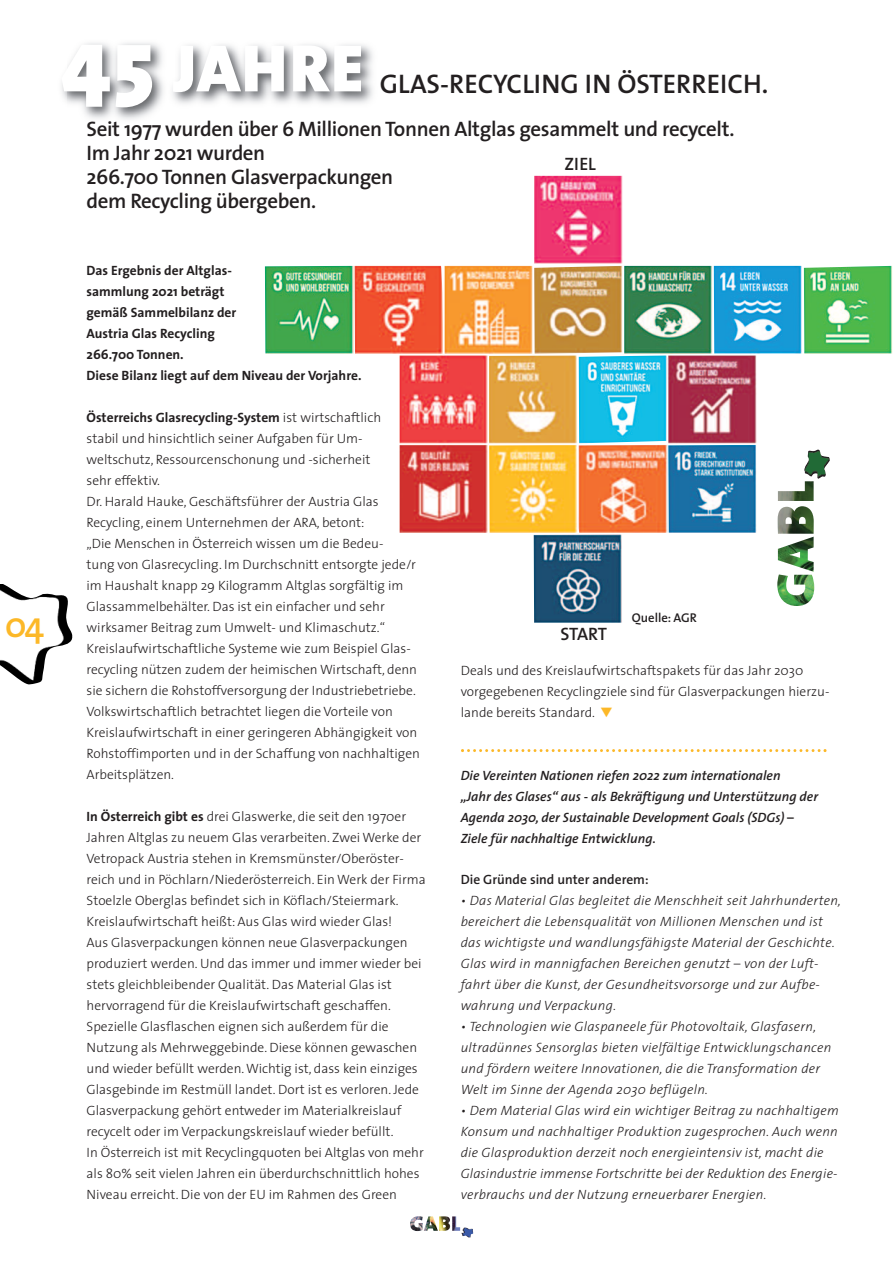
<style>
.page{position:relative;width:893px;height:1263px;background:#fff}
.page>*{position:absolute;margin:0;border:0;box-sizing:border-box;transform-origin:0 0}
.t1{font:900 67.5px "The Sans";letter-spacing:.025em;color:#fff}
.t2{font:600 36px "The Sans";color:#fcb828}
.t3{font:600 27px "The Sans";color:#231f20}
.t4{font:600 21px/24px "The Sans";letter-spacing:-.02em;color:#231f20}
.t5{font:600 18px "The Sans";color:#231f20}
.t6{font:300 13.5px/21px "The Sans";color:#231f20}
.t7{font:italic 300 13.5px/21px "The Sans";letter-spacing:.02em;color:#231f20}
.t8{font:italic 600 13.5px/21px "The Sans";color:#231f20}
.t9{font:700 13.5px/21px "The Sans";color:#231f20}
.t10{font:600 13.5px "The Sans";color:#231f20}
.t11{font:600 12.75px "The Sans";color:#231f20}
.s1{font-size:90px}
.s2{font-weight:700}
.s3{color:#fcb828}
</style>
<div class="page">
<img style="left:0;top:584px;width:72px;height:101px">
<img style="left:61px;top:43px;width:312px;height:77px">
<svg style="left:410px;top:1216px;width:63px;height:21px"></svg>
<img style="left:265px;top:176px;width:627px;height:447px">
<img style="left:777px;top:481px;width:37px;height:125px">
<img style="left:804px;top:450px;width:26px;height:29px">
<svg style="left:461px;top:749px;width:365px;height:3px"></svg>
<h1 class="t1" style="left:60px;top:42px;width:305px"><span class="s1">45</span> JAHRE</h1>
<h3 class="t3" style="left:380px;top:73px;width:390px">GLAS-RECYCLING IN ÖSTERREICH.</h3>
<h3 class="t4" style="left:87px;top:119px;width:650px">Seit 1977 wurden über 6 Millionen Tonnen Altglas gesammelt und recycelt.<br>Im Jahr 2021 wurden<br>266.700 Tonnen Glasverpackungen<br>dem Recycling übergeben.</h3>
<h3 class="t5" style="left:564px;top:157px;width:33px">ZIEL</h3>
<h2 class="t2" style="left:5px;top:610px;width:41px">04</h2>
<p class="t9" style="left:87px;top:261px;width:276px">Das Ergebnis der Altglas-<br>sammlung 2021 beträgt<br>gemäß Sammelbilanz der<br>Austria Glas Recycling<br>266.700 Tonnen.<br>Diese Bilanz liegt auf dem Niveau der Vorjahre.</p>
<p class="t6" style="left:87px;top:409px;width:335px"><span class="s2">Österreichs Glasrecycling-System</span> ist wirtschaftlich<br>stabil und hinsichtlich seiner Aufgaben für Um&shy;weltschutz, Ressourcenschonung und -sicherheit<br>sehr effektiv.<br>Dr. Harald Hauke, Geschäftsführer der Austria Glas Recycling, einem Unternehmen der ARA, betont:<br>„Die Menschen in Österreich wissen um die Bedeu-<br>tung von Glasrecycling. Im Durchschnitt entsorgte jede/r im Haushalt knapp 29 Kilogramm Altglas sorgfältig im Glassammelbehälter. Das ist ein einfacher und sehr wirksamer Beitrag zum Umwelt- und Klimaschutz.“ Kreislaufwirtschaftliche Systeme wie zum Beispiel Glas&shy;recycling nützen zudem der heimischen Wirtschaft, denn sie sichern die Rohstoffversorgung der Industriebetriebe.<br>Volkswirtschaftlich betrachtet liegen die Vorteile von Kreislaufwirtschaft in einer geringeren Abhängigkeit von Rohstoffimporten und in der Schaffung von nachhaltigen Arbeitsplätzen.</p>
<p class="t6" style="left:87px;top:807px;width:341px"><span class="s2">In Österreich gibt es</span> drei Glaswerke, die seit den 1970er Jahren Altglas zu neuem Glas verarbeiten. Zwei Werke der Vetropack Austria stehen in Kremsmünster/Oberöster&shy;reich und in Pöchlarn/Niederösterreich. Ein Werk der Firma Stoelzle Oberglas befindet sich in Köflach/Steiermark.<br>Kreislaufwirtschaft heißt: Aus Glas wird wieder Glas!<br>Aus Glasverpackungen können neue Glasverpackungen produziert werden. Und das immer und immer wieder bei stets gleichbleibender Qualität. Das Material Glas ist hervorragend für die Kreislaufwirtschaft geschaffen.<br>Spezielle Glasflaschen eignen sich außerdem für die Nutzung als Mehrweggebinde. Diese können gewaschen und wieder befüllt werden.Wichtig ist, dass kein einziges Glasgebinde im Restmüll landet. Dort ist es verloren. Jede Glasverpackung gehört entweder im Materialkreislauf recycelt oder im Verpackungskreislauf wieder befüllt.<br>In Österreich ist mit Recyclingquoten bei Altglas von mehr als 80% seit vielen Jahren ein überdurchschnittlich hohes Niveau erreicht. Die von der EU im Rahmen des Green</p>
<h3 class="t5" style="left:561px;top:627px;width:48px">START</h3>
<p class="t11" style="left:632px;top:613px;width:67px">Quelle: AGR</p>
<p class="t6" style="left:461px;top:661px;width:370px">Deals und des Kreislaufwirtschaftspakets für das Jahr 2030 vorgegebenen Recyclingziele sind für Glasverpackungen hierzu&shy;lande bereits Standard. <span class="s3">▼</span></p>
<p class="t8" style="left:461px;top:766px;width:359px">Die Vereinten Nationen riefen 2022 zum internationalen<br>„Jahr des Glases“ aus - als Bekräftigung und Unterstützung der Agenda 2030, der Sustainable Development Goals (SDGs) – Ziele für nachhaltige Entwicklung.</p>
<p class="t10" style="left:461px;top:874px;width:189px">Die Gründe sind unter anderem:</p>
<p class="t7" style="left:461px;top:891px;width:382px">• Das Material Glas begleitet die Menschheit seit Jahrhunderten, bereichert die Lebensqualität von Millionen Menschen und ist das wichtigste und wandlungsfähigste Material der Geschichte.<br>Glas wird in mannigfachen Bereichen genutzt – von der Luft&shy;fahrt über die Kunst, der Gesundheitsvorsorge und zur Aufbe&shy;wahrung und Verpackung.</p>
<p class="t7" style="left:461px;top:1017px;width:372px">• Technologien wie Glaspaneele für Photovoltaik, Glasfasern, ultradünnes Sensorglas bieten vielfältige Entwicklungschancen und fördern weitere Innovationen, die die Transformation der Welt im Sinne der Agenda 2030 beflügeln.</p>
<p class="t7" style="left:461px;top:1101px;width:380px">• Dem Material Glas wird ein wichtiger Beitrag zu nachhaltigem Konsum und nachhaltiger Produktion zugesprochen. Auch wenn die Glasproduktion derzeit noch energieintensiv ist, macht die Glasindustrie immense Fortschritte bei der Reduktion des Energie&shy;verbrauchs und der Nutzung erneuerbarer Energien.</p>
</div>
